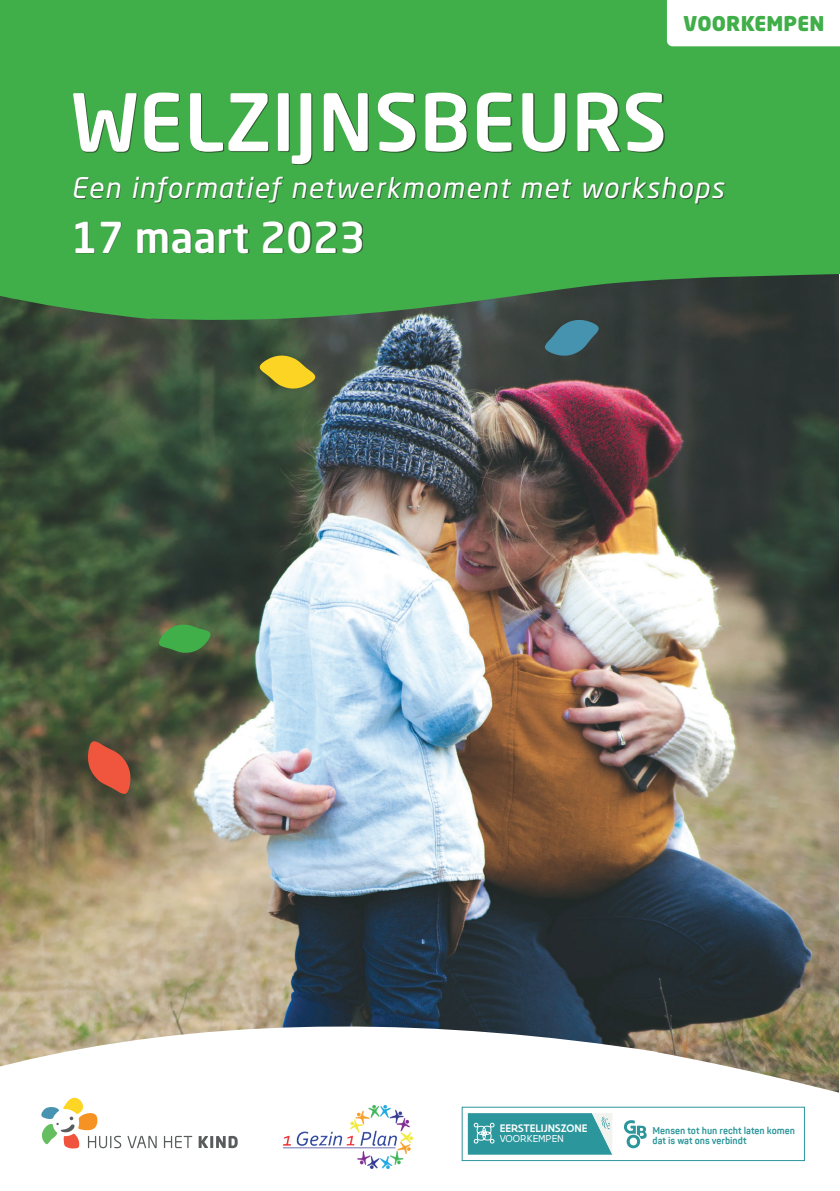
<style>
.page{position:relative;width:840px;height:1191px;background:#fff}
.page>*{position:absolute;margin:0;border:0;box-sizing:border-box;transform-origin:0 0}
.t1{font:500 78px "Neo Sans W1 G";letter-spacing:.01em;color:#fff}
.t2{font:500 42px "Neo Sans W1 G";color:#fff}
.t3{font:italic 28px "Neo Sans W1 G";letter-spacing:.05em;color:#fff}
.t4{font:900 20px "Neo Sans W1 G";letter-spacing:.01em;color:#40ae49}
.t5{font:500 11.8px "Flanders Art Sans";color:#fff}
.t6{font:10.8px "Flanders Art Sans";color:#fff}
.t7{font:9.8px/9.8px "Panton Narrow Trial Bold";color:#2c969b}
</style>
<div class="page">
<img style="left:0;top:339px;width:838px;height:644px">
<svg style="left:0;top:0;width:839px;height:339px;background:#3f9c47"></svg>
<svg style="left:0;top:983px;width:839px;height:186px"></svg>
<img style="left:283px;top:1099px;width:133px;height:69px">
<svg style="left:39px;top:1097px;width:198px;height:51px"></svg>
<svg style="left:666px;top:0;width:173px;height:150px"></svg>
<svg style="left:86px;top:736px;width:47px;height:63px;background:#9c503a"></svg>
<svg style="left:539px;top:317px;width:64px;height:41px;background:#3d6571"></svg>
<svg style="left:254px;top:354px;width:66px;height:36px;background:#a09431"></svg>
<svg style="left:155px;top:623px;width:59px;height:31px;background:#498c45"></svg>
<div style="left:74px;top:93px;width:590px;height:72px;background:#231f20;opacity:.6"></div>
<div style="left:75px;top:177px;width:650px;height:27px;background:#231f20;opacity:.6"></div>
<div style="left:77px;top:221px;width:286px;height:32px;background:#231f20;opacity:.6"></div>
<svg style="left:467px;top:1113px;width:145px;height:41px;background:#3fa0a5"></svg>
<svg style="left:623px;top:1120px;width:24px;height:28px"></svg>
<h3 class="t4" style="left:682px;top:10px;width:142px">VOORKEMPEN</h3>
<h1 class="t1" style="left:71px;top:73px;width:597px">WELZIJNSBEURS</h1>
<h3 class="t3" style="left:71px;top:170px;width:654px">Een informatief netwerkmoment met workshops</h3>
<h2 class="t2" style="left:71px;top:210px;width:296px">17 maart 2023</h2>
<p class="t5" style="left:499px;top:1121px;width:89px">EERSTELIJNSZONE</p>
<p class="t6" style="left:499px;top:1132px;width:66px">VOORKEMPEN</p>
<p class="t7" style="left:652px;top:1126px;width:144px">Mensen tot hun recht laten komen dat is wat ons verbindt</p>
</div>
